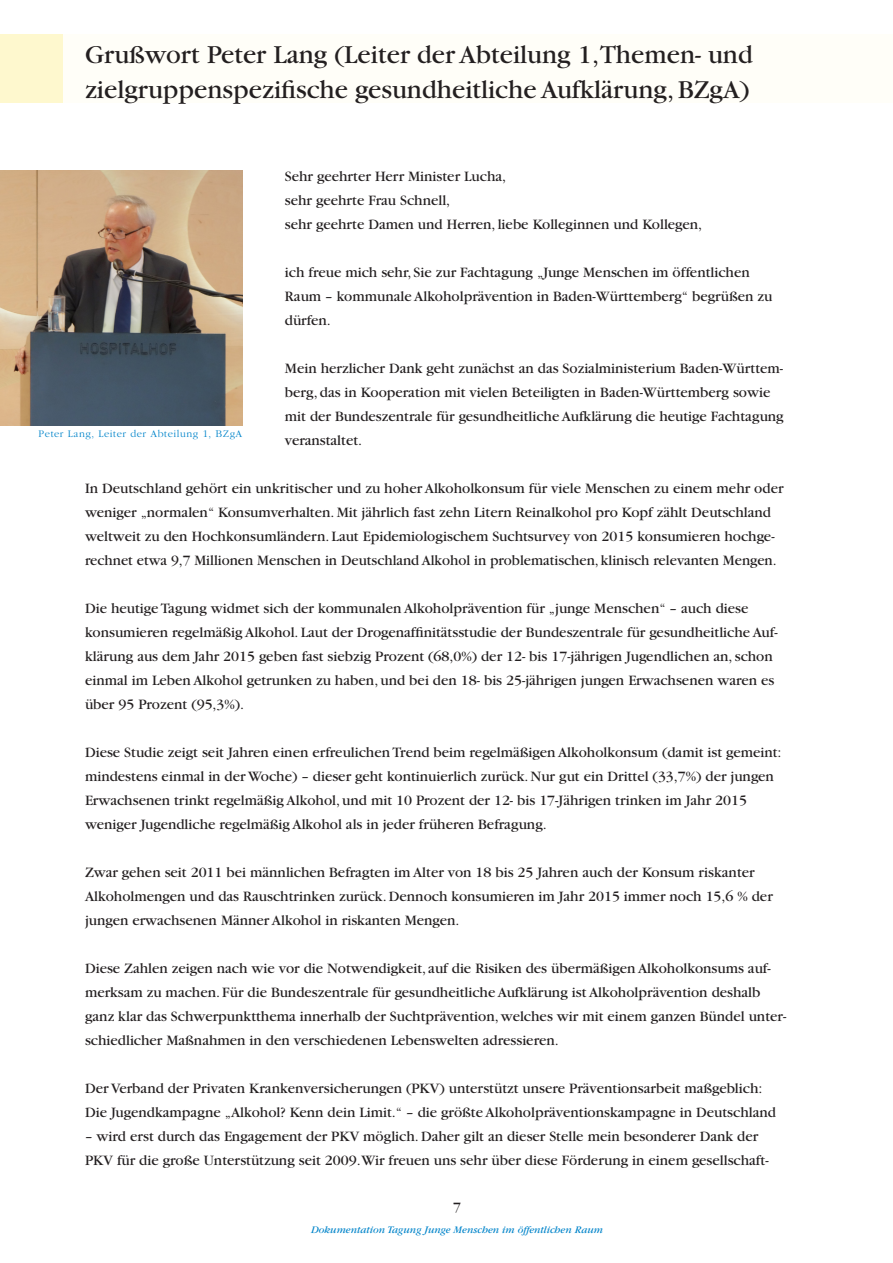
<style>
.page{position:relative;width:893px;height:1263px;background:#fff}
.page>*{position:absolute;margin:0;border:0;box-sizing:border-box;transform-origin:0 0}
.t1{font:27px/35.1px "Garamond";color:#231f20}
.t2{font:15px/24px "Garamond";color:#231f20}
.t3{font:italic 10.5px "Garamond";color:#0084ca}
.t4{font:300 10.5px "Garamond";letter-spacing:.05em;color:#0084ca}
</style>
<div class="page">
<div style="left:0;top:34px;width:64px;height:68px;background:#fef8ce"></div>
<div style="left:64px;top:34px;width:829px;height:68px;background:#fffef8"></div>
<img style="left:0;top:170px;width:242px;height:255px">
<h1 class="t1" style="left:85px;top:38px;width:669px">Grußwort Peter Lang (Leiter der Abteilung 1,Themen- und zielgruppenspezifische gesundheitliche Aufklärung, BZgA)</h1>
<p class="t2" style="left:285px;top:164px;width:419px">Sehr geehrter Herr Minister Lucha,<br>sehr geehrte Frau Schnell,<br>sehr geehrte Damen und Herren, liebe Kolleginnen und Kollegen,</p>
<p class="t2" style="left:285px;top:260px;width:489px">ich freue mich sehr, Sie zur Fachtagung „Junge Menschen im öffentlichen<br>Raum – kommunale Alkoholprävention in Baden-Württemberg“ begrüßen zu dürfen.</p>
<p class="t2" style="left:285px;top:356px;width:500px">Mein herzlicher Dank geht zunächst an das Sozialministerium Baden-Württem&shy;berg, das in Kooperation mit vielen Beteiligten in Baden-Württemberg sowie mit der Bundeszentrale für gesundheitliche Aufklärung die heutige Fachtagung veranstaltet.</p>
<p class="t2" style="left:85px;top:476px;width:700px">In Deutschland gehört ein unkritischer und zu hoher Alkoholkonsum für viele Menschen zu einem mehr oder weniger „normalen“ Konsumverhalten. Mit jährlich fast zehn Litern Reinalkohol pro Kopf zählt Deutschland weltweit zu den Hochkonsumländern. Laut Epidemiologischem Suchtsurvey von 2015 konsumieren hochge&shy;rechnet etwa 9,7 Millionen Menschen in Deutschland Alkohol in problematischen, klinisch relevanten Mengen.</p>
<p class="t2" style="left:85px;top:596px;width:694px">Die heutige Tagung widmet sich der kommunalen Alkoholprävention für „junge Menschen“ – auch diese konsumieren regelmäßig Alkohol. Laut der Drogenaffinitätsstudie der Bundeszentrale für gesundheitliche Auf&shy;klärung aus dem Jahr 2015 geben fast siebzig Prozent (68,0%) der 12- bis 17-jährigen Jugendlichen an, schon einmal im Leben Alkohol getrunken zu haben, und bei den 18- bis 25-jährigen jungen Erwachsenen waren es über 95 Prozent (95,3%).</p>
<p class="t2" style="left:85px;top:740px;width:698px">Diese Studie zeigt seit Jahren einen erfreulichen Trend beim regelmäßigen Alkoholkonsum (damit ist gemeint: mindestens einmal in der Woche) – dieser geht kontinuierlich zurück. Nur gut ein Drittel (33,7%) der jungen Erwachsenen trinkt regelmäßig Alkohol, und mit 10 Prozent der 12- bis 17-Jährigen trinken im Jahr 2015 weniger Jugendliche regelmäßig Alkohol als in jeder früheren Befragung.</p>
<p class="t2" style="left:85px;top:860px;width:689px">Zwar gehen seit 2011 bei männlichen Befragten im Alter von 18 bis 25 Jahren auch der Konsum riskanter<br>Alkoholmengen und das Rauschtrinken zurück. Dennoch konsumieren im Jahr 2015 immer noch 15,6 % der jungen erwachsenen Männer Alkohol in riskanten Mengen.</p>
<p class="t2" style="left:85px;top:956px;width:703px">Diese Zahlen zeigen nach wie vor die Notwendigkeit, auf die Risiken des übermäßigen Alkoholkonsums auf&shy;merksam zu machen. Für die Bundeszentrale für gesundheitliche Aufklärung ist Alkoholprävention deshalb ganz klar das Schwerpunktthema innerhalb der Suchtprävention, welches wir mit einem ganzen Bündel unter&shy;schiedlicher Maßnahmen in den verschiedenen Lebenswelten adressieren.</p>
<p class="t2" style="left:85px;top:1076px;width:692px">Der Verband der Privaten Krankenversicherungen (PKV) unterstützt unsere Präventionsarbeit maßgeblich:<br>Die Jugendkampagne „Alkohol? Kenn dein Limit.“ – die größte Alkoholpräventionskampagne in Deutschland</p>
<p class="t2" style="left:85px;top:1124px;width:685px">– wird erst durch das Engagement der PKV möglich. Daher gilt an dieser Stelle mein besonderer Dank der<br>PKV für die große Unterstützung seit 2009.Wir freuen uns sehr über diese Förderung in einem gesellschaft-</p>
<p class="t4" style="left:39px;top:429px;width:205px">Peter Lang, Leiter der Abteilung 1, BZgA</p>
<p class="t2" style="left:453px;top:1196px;width:9px">7</p>
<p class="t3" style="left:311px;top:1224px;width:294px">Dokumentation Tagung Junge Menschen im öffentlichen Raum</p>
</div>
